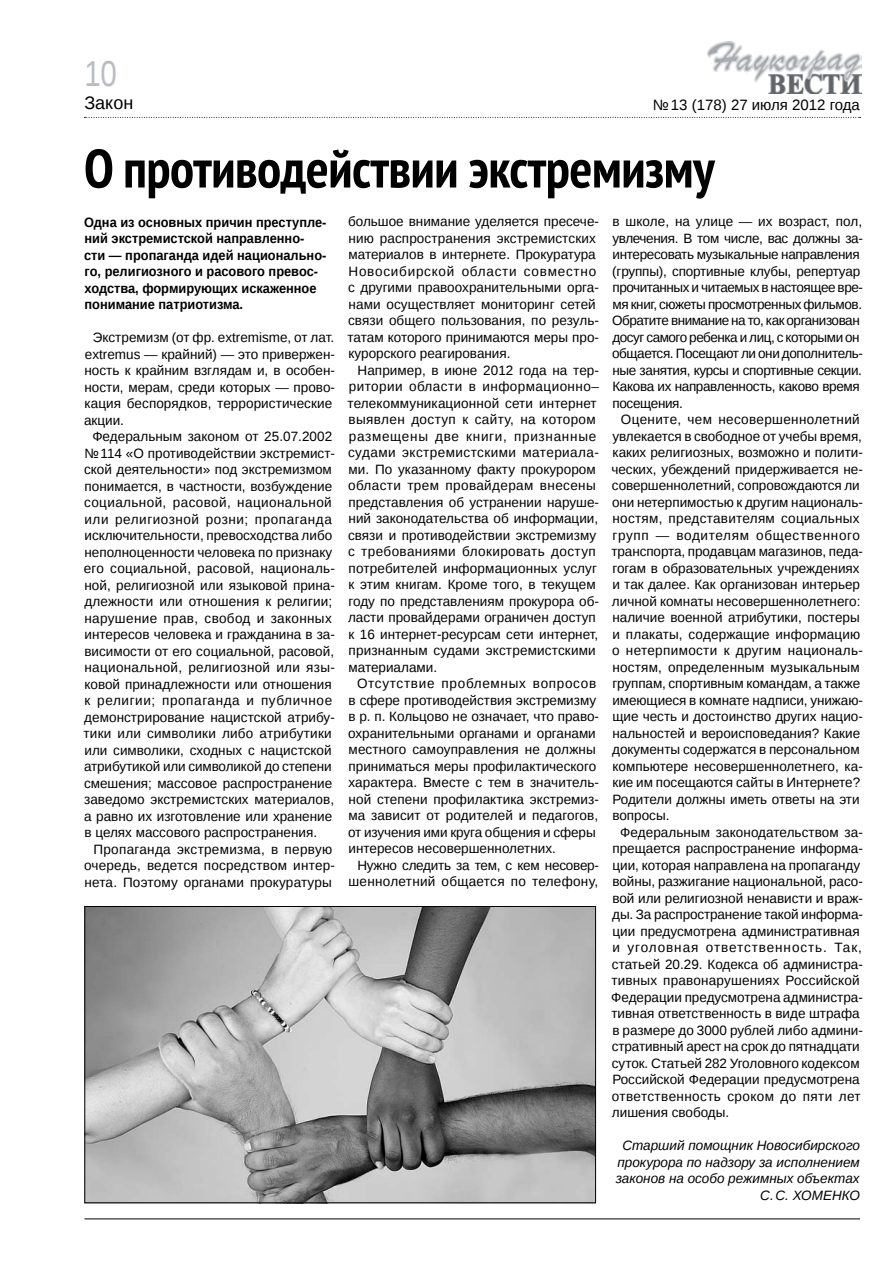
<style>
.page{position:relative;width:893px;height:1263px;background:#fff}
.page>*{position:absolute;margin:0;border:0;box-sizing:border-box;transform-origin:0 0}
.t1{font:700 condensed 54px "PT Sans";letter-spacing:-.01em;color:#000}
.t2{font:36px "Liberation Sans Narrow";color:#b9bcc1}
.t3{font:18px "Liberation Sans";color:#000}
.t4{font:15px "Liberation Sans";color:#000}
.t5{font:13.5px/16.5px "Liberation Sans";color:#000}
.t6{font:13.5px/16.5px "Liberation Sans";letter-spacing:-.03em;color:#000}
.t7{font:700 13.5px/16.5px "Liberation Sans";color:#000;scale:.95 1}
.t8{font:italic 13.5px/16.5px "Liberation Sans";color:#000;text-align:right}
.t9{font:13.5px/16.5px "Liberation Sans";letter-spacing:.02em;color:#000;text-align:center}
</style>
<div class="page">
<img style="left:708px;top:42px;width:153px;height:51px">
<hr style="left:84px;top:1218px;width:776px;height:1px;background:#000">
<svg style="left:84px;top:117px;width:777px;height:1px"></svg>
<img style="left:86px;top:908px;width:508px;height:293px">
<div style="left:84px;top:906px;width:512px;height:297px;border:1px solid #000"></div>
<h2 class="t2" style="left:84px;top:53px;width:34px">10</h2>
<h3 class="t3" style="left:84px;top:93px;width:50px">Закон</h3>
<h1 class="t1" style="left:84px;top:133px;width:632px">О противодействии экстремизму</h1>
<p class="t7" style="left:84px;top:213px;width:257px">Одна из основных причин преступле&shy;ний экстремистской направленно&shy;сти — пропаганда идей национально&shy;го, религиозного и расового превос&shy;ходства, формирующих искаженное понимание патриотизма.</p>
<p class="t5" style="left:84px;top:330px;width:252px;text-indent:9px">Экстремизм (от фр. extremisme, от лат. extremus — крайний) — это привержен&shy;ность к крайним взглядам и, в особен&shy;ности, мерам, среди которых — прово&shy;кация беспорядков, террористические акции.</p>
<p class="t5" style="left:83px;top:429px;width:253px;text-indent:9px">Федеральным законом от 25.07.2002 № 114 «О противодействии экстремист&shy;ской деятельности» под экстремизмом понимается, в частности, возбуждение социальной, расовой, национальной или религиозной розни; пропаганда исключительности, превосходства либо неполноценности человека по признаку его социальной, расовой, националь&shy;ной, религиозной или языковой прина&shy;длежности или отношения к религии; нарушение прав, свобод и законных интересов человека и гражданина в за&shy;висимости от его социальной, расовой, национальной, религиозной или язы&shy;ковой принадлежности или отношения к религии; пропаганда и публичное демонстрирование нацистской атрибу&shy;тики или символики либо атрибутики или символики, сходных с нацистской атрибутикой или символикой до степени смешения; массовое распространение заведомо экстремистских материалов, а равно их изготовление или хранение в целях массового распространения.</p>
<p class="t9" style="left:84px;top:841px;width:252px">Пропаганда экстремизма, в первую очередь, ведется посредством интер&shy;нета. Поэтому органами прокуратуры</p>
<p class="t4" style="left:653px;top:96px;width:208px">№ 13 (178) 27 июля 2012 года</p>
<p class="t5" style="left:348px;top:214px;width:253px">большое внимание уделяется пресече&shy;нию распространения экстремистских материалов в интернете. Прокуратура Новосибирской области совместно с другими правоохранительными орга&shy;нами осуществляет мониторинг сетей связи общего пользования, по резуль&shy;татам которого принимаются меры про&shy;курорского реагирования.</p>
<p class="t5" style="left:348px;top:363px;width:253px;text-indent:10px">Например, в июне 2012 года на тер&shy;ритории области в информационно– телекоммуникационной сети интернет выявлен доступ к сайту, на котором размещены две книги, признанные судами экстремистскими материала&shy;ми. По указанному факту прокурором области трем провайдерам внесены представления об устранении наруше&shy;ний законодательства об информации, связи и противодействии экстремизму с требованиями блокировать доступ потребителей информационных услуг к этим книгам. Кроме того, в текущем году по представлениям прокурора об&shy;ласти провайдерами ограничен доступ к 16 интернет-ресурсам сети интернет, признанным судами экстремистскими материалами.</p>
<p class="t5" style="left:348px;top:676px;width:252px;text-indent:9px">Отсутствие проблемных вопросов в сфере противодействия экстремизму в р. п. Кольцово не означает, что право&shy;охранительными органами и органами местного самоуправления не должны приниматься меры профилактического характера. Вместе с тем в значитель&shy;ной степени профилактика экстремиз&shy;ма зависит от родителей и педагогов, от изучения ими круга общения и сферы интересов несовершеннолетних.</p>
<p class="t5" style="left:348px;top:857px;width:252px;text-align:right">Нужно следить за тем, с кем несовер&shy;шеннолетний общается по телефону,</p>
<p class="t6" style="left:612px;top:214px;width:252px">в школе, на улице — их возраст, пол, увлечения. В том числе, вас должны за&shy;интересовать музыкальные направления (группы), спортивные клубы, репертуар прочитанных и читаемых в настоящее вре&shy;мя книг, сюжеты просмотренных фильмов.<br>Обратите внимание на то, как организован досуг самого ребенка и лиц, с которыми он общается. Посещают ли они дополнитель&shy;ные занятия, курсы и спортивные секции.<br>Какова их направленность, каково время посещения.</p>
<p class="t5" style="left:611px;top:412px;width:253px;text-indent:10px">Оцените, чем несовершеннолетний увлекается в свободное от учебы время, каких религиозных, возможно и полити&shy;ческих, убеждений придерживается не&shy;совершеннолетний, сопровождаются ли они нетерпимостью к другим националь&shy;ностям, представителям социальных групп — водителям общественного транспорта, продавцам магазинов, педа&shy;гогам в образовательных учреждениях и так далее. Как организован интерьер личной комнаты несовершеннолетнего: наличие военной атрибутики, постеры и плакаты, содержащие информацию о нетерпимости к другим националь&shy;ностям, определенным музыкальным группам, спортивным командам, а также имеющиеся в комнате надписи, унижаю&shy;щие честь и достоинство других нацио&shy;нальностей и вероисповедания? Какие документы содержатся в персональном компьютере несовершеннолетнего, ка&shy;кие им посещаются сайты в Интернете?<br>Родители должны иметь ответы на эти вопросы.</p>
<p class="t5" style="left:611px;top:824px;width:253px;text-indent:9px">Федеральным законодательством за&shy;прещается распространение информа&shy;ции, которая направлена на пропаганду войны, разжигание национальной, расо&shy;вой или религиозной ненависти и враж&shy;ды. За распространение такой информа&shy;ции предусмотрена административная и уголовная ответственность. Так, статьей 20.29. Кодекса об администра&shy;тивных правонарушениях Российской Федерации предусмотрена администра&shy;тивная ответственность в виде штрафа в размере до 3000 рублей либо админи&shy;стративный арест на срок до пятнадцати суток. Статьей 282 Уголовного кодексом Российской Федерации предусмотрена ответственность сроком до пяти лет лишения свободы.</p>
<p class="t8" style="left:616px;top:1137px;width:246px">Старший помощник Новосибирского прокурора по надзору за исполнением законов на особо режимных объектах<br>С.С. ХОМЕНКО</p>
</div>
